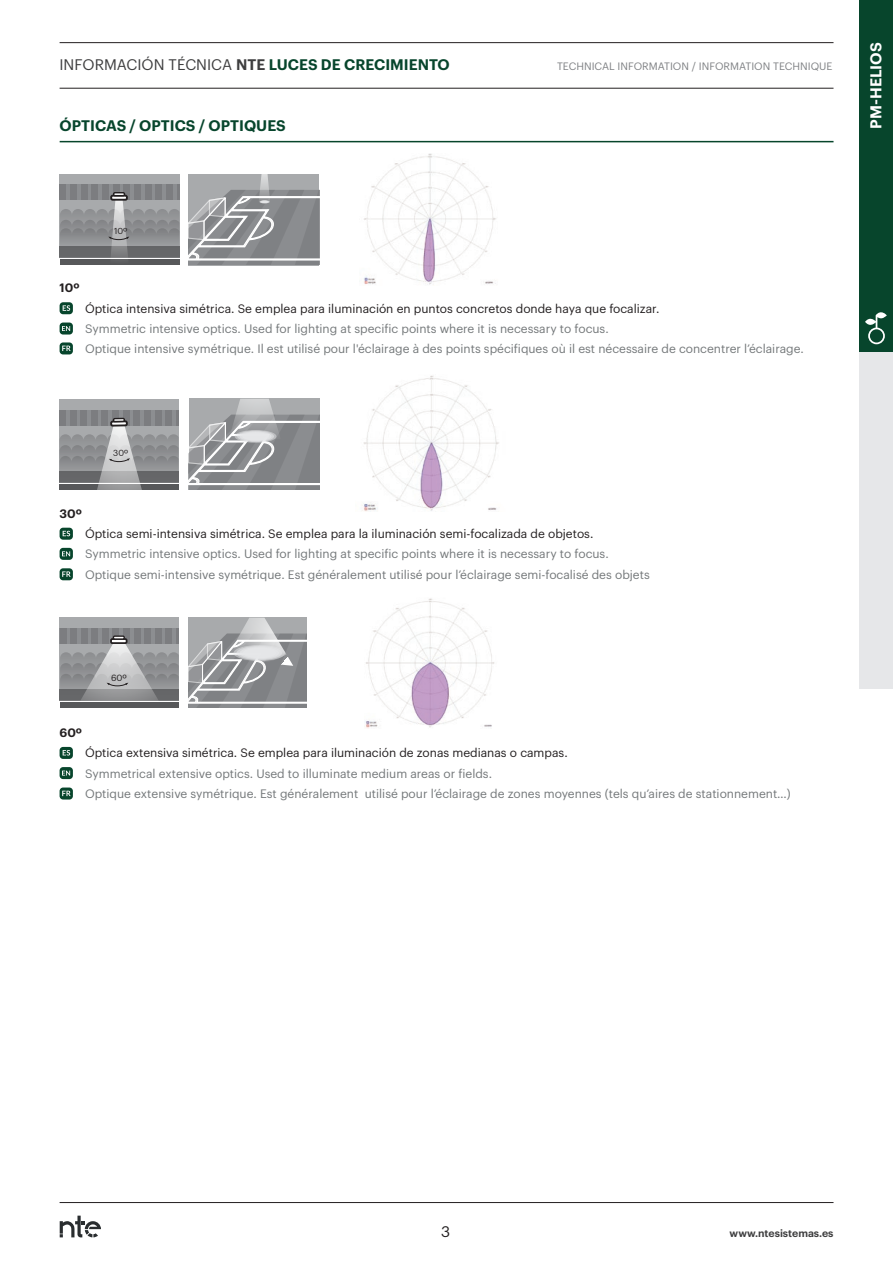
<style>
.page{position:relative;width:893px;height:1263px;background:#fff}
.page>*{position:absolute;margin:0;border:0;box-sizing:border-box;transform-origin:0 0}
.t1{font:600 15.45px "Graphik";color:#fff}
.t2{font:15px "Graphik";color:#3e3e3f}
.t3{font:600 15px "Graphik";color:#07452c}
.t4{font:15px "Graphik";color:#231f20}
.t5{font:12px/20.4px "Graphik";color:#74787a}
.t6{font:12px "Graphik";color:#231f20}
.t7{font:600 12px "Graphik";color:#231f20}
.t8{font:10.5px "Graphik";color:#808285}
.t9{font:600 10.5px "Graphik";color:#3e3e3f}
.t10{font:8.85px "Graphik";color:#231f20}
.t11{font:8.55px "Graphik";color:#231f20}
.s1{font-weight:600}
.s2{font-weight:600;color:#07452c}
</style>
<div class="page">
<svg style="left:60px;top:1215px;width:41px;height:22px"></svg>
<hr style="left:60px;top:1202px;width:773px;height:1px;background:#231f20">
<hr style="left:60px;top:42px;width:773px;height:1px;background:#231f20">
<hr style="left:60px;top:88px;width:773px;height:1px;background:#231f20">
<div style="left:859px;top:337px;width:34px;height:352px;background:#e6e7e9"></div>
<div style="left:859px;top:0;width:34px;height:351px;background:#07452c"></div>
<svg style="left:865px;top:312px;width:22px;height:32px"></svg>
<hr style="left:60px;top:141px;width:773px;height:1px;background:#07452b">
<div style="left:60px;top:618px;width:119px;height:82px;background:#a8aaac"></div>
<svg style="left:66px;top:628px;width:110px;height:8px"></svg>
<div style="left:60px;top:628px;width:6px;height:16px;background:#7c7d80"></div>
<div style="left:70px;top:628px;width:7px;height:16px;background:#7c7d80"></div>
<div style="left:81px;top:628px;width:6px;height:16px;background:#7c7d80"></div>
<div style="left:92px;top:628px;width:6px;height:16px;background:#7c7d80"></div>
<div style="left:102px;top:628px;width:7px;height:16px;background:#7c7d80"></div>
<div style="left:113px;top:628px;width:6px;height:16px;background:#7c7d80"></div>
<div style="left:123px;top:628px;width:7px;height:16px;background:#7c7d80"></div>
<div style="left:134px;top:628px;width:6px;height:16px;background:#7c7d80"></div>
<div style="left:145px;top:628px;width:6px;height:16px;background:#7c7d80"></div>
<div style="left:155px;top:628px;width:7px;height:16px;background:#7c7d80"></div>
<div style="left:166px;top:628px;width:6px;height:16px;background:#7c7d80"></div>
<hr style="left:176px;top:628px;width:3px;height:16px;background:#6c6d70">
<svg style="left:60px;top:636px;width:119px;height:72px"></svg>
<div style="left:113px;top:635px;width:12px;height:5px;border:1px solid #231f20"></div>
<svg style="left:189px;top:618px;width:118px;height:90px;background:#a1a2a5"></svg>
<svg style="left:233px;top:645px;width:52px;height:16px"></svg>
<svg style="left:236px;top:646px;width:46px;height:14px"></svg>
<div style="left:240px;top:647px;width:39px;height:12px;background:#e6e7e9;border-radius:50%"></div>
<svg style="left:189px;top:174px;width:130px;height:91px;background:#9c9ea1"></svg>
<svg style="left:60px;top:174px;width:119px;height:11px"></svg>
<svg style="left:60px;top:185px;width:119px;height:80px;background:#898a8c"></svg>
<div style="left:113px;top:192px;width:12px;height:4px;border:1px solid #231f20"></div>
<div style="left:59px;top:400px;width:120px;height:82px;background:#a8aaac"></div>
<svg style="left:66px;top:410px;width:110px;height:14px"></svg>
<div style="left:59px;top:410px;width:7px;height:16px;background:#7c7d80"></div>
<div style="left:70px;top:410px;width:6px;height:16px;background:#7c7d80"></div>
<div style="left:81px;top:410px;width:6px;height:16px;background:#7c7d80"></div>
<div style="left:91px;top:410px;width:7px;height:16px;background:#7c7d80"></div>
<div style="left:102px;top:410px;width:6px;height:16px;background:#7c7d80"></div>
<div style="left:112px;top:410px;width:7px;height:16px;background:#7c7d80"></div>
<div style="left:123px;top:410px;width:6px;height:16px;background:#7c7d80"></div>
<div style="left:134px;top:410px;width:6px;height:16px;background:#7c7d80"></div>
<div style="left:144px;top:410px;width:7px;height:16px;background:#7c7d80"></div>
<div style="left:155px;top:410px;width:6px;height:16px;background:#7c7d80"></div>
<div style="left:166px;top:410px;width:6px;height:16px;background:#7c7d80"></div>
<hr style="left:176px;top:410px;width:3px;height:16px;background:#6c6d70">
<div style="left:111px;top:421px;width:16px;height:5px;background:#fff;border-radius:2px"></div>
<div style="left:110px;top:420px;width:18px;height:7px;border:2px solid #231f20;border-radius:2px"></div>
<div style="left:113px;top:418px;width:12px;height:4px;border:1px solid #231f20"></div>
<svg style="left:189px;top:399px;width:130px;height:90px;background:#9fa0a2"></svg>
<svg style="left:235px;top:430px;width:41px;height:13px"></svg>
<svg style="left:237px;top:431px;width:37px;height:11px"></svg>
<div style="left:240px;top:431px;width:32px;height:10px;background:#e6e7e9;border-radius:50%"></div>
<div style="left:60px;top:302px;width:13px;height:12px;background:#07452c;border-radius:4px"></div>
<svg style="left:63px;top:305px;width:7px;height:6px"></svg>
<div style="left:60px;top:342px;width:13px;height:12px;background:#07452c;border-radius:4px"></div>
<svg style="left:62px;top:346px;width:9px;height:5px"></svg>
<div style="left:60px;top:322px;width:13px;height:12px;background:#07452c;border-radius:4px"></div>
<svg style="left:62px;top:326px;width:8px;height:5px"></svg>
<svg style="left:60px;top:528px;width:13px;height:12px"></svg>
<svg style="left:63px;top:531px;width:7px;height:5px"></svg>
<div style="left:60px;top:568px;width:13px;height:12px;background:#07452c;border-radius:4px"></div>
<svg style="left:62px;top:571px;width:9px;height:6px"></svg>
<svg style="left:60px;top:548px;width:13px;height:12px"></svg>
<svg style="left:62px;top:551px;width:8px;height:5px"></svg>
<svg style="left:60px;top:747px;width:13px;height:12px"></svg>
<svg style="left:63px;top:750px;width:7px;height:5px"></svg>
<svg style="left:60px;top:787px;width:13px;height:12px"></svg>
<svg style="left:62px;top:791px;width:9px;height:5px"></svg>
<svg style="left:60px;top:767px;width:13px;height:12px"></svg>
<svg style="left:62px;top:771px;width:8px;height:4px"></svg>
<img style="left:364px;top:153px;width:132px;height:132px">
<img style="left:362px;top:375px;width:137px;height:137px">
<img style="left:365px;top:598px;width:130px;height:130px">
<svg style="left:59px;top:424px;width:120px;height:66px"></svg>
<p class="t2" style="left:59px;top:54px;width:392px">INFORMACIÓN TÉCNICA <span class="s1">NTE</span> <span class="s2">LUCES DE CRECIMIENTO</span></p>
<p class="t8" style="left:557px;top:58px;width:277px">TECHNICAL INFORMATION / INFORMATION TECHNIQUE</p>
<p class="t3" style="left:60px;top:114px;width:228px">ÓPTICAS / OPTICS / OPTIQUES</p>
<p class="t7" style="left:60px;top:279px;width:21px">10º</p>
<p class="t11" style="left:114px;top:224px;width:15px">10º</p>
<p class="t6" style="left:85px;top:299px;width:576px">Óptica intensiva simétrica. Se emplea para iluminación en puntos concretos donde haya que focalizar.</p>
<p class="t5" style="left:85px;top:317px;width:720px">Symmetric intensive optics. Used for lighting at specific points where it is necessary to focus.<br>Optique intensive symétrique. Il est utilisé pour l'éclairage à des points spécifiques où il est nécessaire de concentrer l’éclairage.</p>
<p class="t1" style="left:864px;top:129px;width:88px;rotate:-90deg">PM-HELIOS</p>
<p class="t7" style="left:60px;top:504px;width:24px">30º</p>
<p class="t6" style="left:85px;top:525px;width:510px">Óptica semi-intensiva simétrica. Se emplea para la iluminación semi-focalizada de objetos.</p>
<p class="t5" style="left:85px;top:543px;width:566px">Symmetric intensive optics. Used for lighting at specific points where it is necessary to focus.<br>Optique semi-intensive symétrique. Est généralement utilisé pour l’éclairage semi-focalisé des objets</p>
<p class="t7" style="left:60px;top:723px;width:24px">60º</p>
<p class="t10" style="left:111px;top:671px;width:17px">60º</p>
<p class="t6" style="left:85px;top:744px;width:484px">Óptica extensiva simétrica. Se emplea para iluminación de zonas medianas o campas.</p>
<p class="t5" style="left:85px;top:762px;width:707px">Symmetrical extensive optics. Used to illuminate medium areas or fields.<br>Optique extensive symétrique. Est généralement utilisé pour l’éclairage de zones moyennes (tels qu’aires de stationnement…)</p>
<p class="t4" style="left:441px;top:1220px;width:11px">3</p>
<p class="t9" style="left:730px;top:1225px;width:105px">www.ntesistemas.es</p>
</div>
